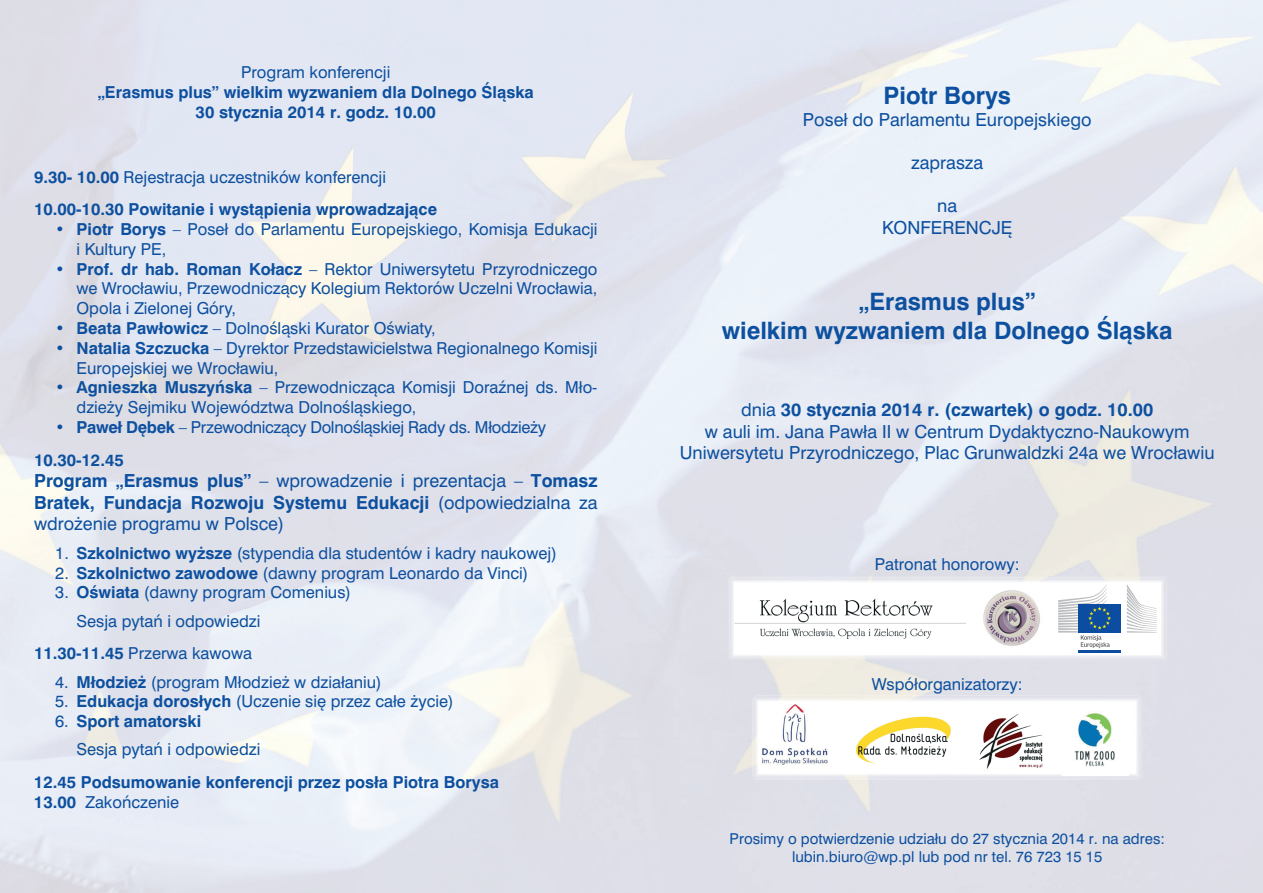
<style>
.page{position:relative;width:1263px;height:893px;background:#fff}
.page>*{position:absolute;margin:0;border:0;box-sizing:border-box;transform-origin:0 0}
.t1{font:700 24px/28.8px "Szwajcar EE";color:#0d509f;text-align:center}
.t2{font:18px/21.6px "Szwajcar EE";color:#0d509f;text-align:center}
.t3{font:16.5px/19.8px "Szwajcar EE";color:#0d509f}
.t4{font:700 16.5px/19.8px "Szwajcar EE";color:#0d509f}
.t5{font:16.5px/32.5px "Szwajcar EE";letter-spacing:-.02em;color:#0d509f}
.t6{font:15px/18px "Szwajcar EE";color:#0d509f;text-align:center}
.s1{font-weight:400}
.s2{font-weight:700}
</style>
<div class="page">
<img style="left:728px;top:576px;width:438px;height:84px">
<img style="left:734px;top:598px;width:231px;height:40px">
<div style="left:1078px;top:632px;width:43px;height:19px;background:#fff"></div>
<div style="left:1078px;top:604px;width:43px;height:29px;background:#0d4da1"></div>
<hr style="left:1078px;top:650px;width:43px;height:2px;background:#0d4da1">
<svg style="left:1127px;top:584px;width:29px;height:49px"></svg>
<svg style="left:1058px;top:584px;width:53px;height:64px"></svg>
<img style="left:981px;top:588px;width:61px;height:60px">
<img style="left:761px;top:705px;width:67px;height:60px">
<img style="left:844px;top:707px;width:115px;height:60px">
<img style="left:977px;top:711px;width:69px;height:60px">
<img style="left:1062px;top:708px;width:67px;height:68px">
<p class="t3" style="left:241px;top:62px;width:151px">Program konferencji</p>
<p class="t4" style="left:98px;top:82px;width:438px;text-align:center">„Erasmus plus” wielkim wyzwaniem dla Dolnego Śląska<br>30 stycznia 2014 r. godz. 10.00</p>
<p class="t4" style="left:34px;top:160px;width:405px;line-height:32.5px">9.30- 10.00 <span class="s1">Rejestracja uczestników konferencji<br></span>10.00-10.30 Powitanie i wystąpienia wprowadzające</p>
<p class="t3" style="left:77px;top:219px;width:522px;text-indent:-21px"><span class="s2">• Piotr Borys</span> – Poseł do Parlamentu Europejskiego, Komisja Edukacji i Kultury PE,</p>
<p class="t3" style="left:77px;top:259px;width:522px;text-align:justify;text-indent:-21px"><span class="s2">• Prof. dr hab. Roman Kołacz</span> – Rektor Uniwersytetu Przyrodniczego we Wrocławiu, Przewodniczący Kolegium Rektorów Uczelni Wrocławia, Opola i Zielonej Góry,</p>
<p class="t3" style="left:55px;top:318px;width:382px"><span class="s2">• Beata Pawłowicz</span> – Dolnośląski Kurator Oświaty,</p>
<p class="t3" style="left:77px;top:338px;width:522px;text-indent:-21px"><span class="s2">• Natalia Szczucka</span> – Dyrektor Przedstawicielstwa Regionalnego Komisji<br>Europejskiej we Wrocławiu,</p>
<p class="t3" style="left:77px;top:378px;width:522px;text-indent:-21px"><span class="s2">• Agnieszka Muszyńska</span> – Przewodnicząca Komisji Doraźnej ds. Mło&shy;dzieży Sejmiku Województwa Dolnośląskiego,</p>
<p class="t5" style="left:34px;top:411px;width:514px;text-indent:21px">• <span class="s2">Paweł Dębek</span> – Przewodniczący Dolnośląskiej Rady ds. Młodzieży<br><span class="s2">10.30-12.45</span></p>
<p class="t2" style="left:34px;top:470px;width:565px;text-align:justify"><span class="s2">Program „Erasmus plus”</span> – wprowadzenie i prezentacja – <span class="s2">Tomasz Bratek, Fundacja Rozwoju Systemu Edukacji</span> (odpowiedzialna za wdrożenie programu w Polsce)</p>
<p class="t3" style="left:55px;top:543px;width:503px">1. <span class="s2">Szkolnictwo wyższe</span> (stypendia dla studentów i kadry naukowej)</p>
<p class="t3" style="left:55px;top:563px;width:475px">2. <span class="s2">Szkolnictwo zawodowe</span> (dawny program Leonardo da Vinci)</p>
<p class="t3" style="left:77px;top:578px;width:276px;line-height:28.3px;text-indent:-21px">3. <span class="s2">Oświata</span> (dawny program Comenius)<br>Sesja pytań i odpowiedzi</p>
<p class="t3" style="left:34px;top:643px;width:220px"><span class="s2">11.30-11.45</span> Przerwa kawowa</p>
<p class="t3" style="left:55px;top:672px;width:328px">4. <span class="s2">Młodzież</span> (program Młodzież w działaniu)</p>
<p class="t3" style="left:55px;top:691px;width:400px">5. <span class="s2">Edukacja dorosłych</span> (Uczenie się przez całe życie)</p>
<p class="t3" style="left:77px;top:707px;width:185px;line-height:28.3px;text-indent:-21px">6. <span class="s2">Sport amatorski<br></span>Sesja pytań i odpowiedzi</p>
<p class="t4" style="left:34px;top:772px;width:466px">12.45 Podsumowanie konferencji przez posła Piotra Borysa<br>13.00 <span class="s1">Zakończenie</span></p>
<h1 class="t1" style="left:883px;top:81px;width:129px">Piotr Borys</h1>
<p class="t2" style="left:803px;top:109px;width:290px">Poseł do Parlamentu Europejskiego</p>
<p class="t2" style="left:911px;top:152px;width:74px">zaprasza</p>
<p class="t2" style="left:882px;top:195px;width:132px">na<br>KONFERENCJĘ</p>
<h1 class="t1" style="left:722px;top:287px;width:452px">„Erasmus plus”<br>wielkim wyzwaniem dla Dolnego Śląska</h1>
<p class="t2" style="left:680px;top:399px;width:536px">dnia <span class="s2">30 stycznia 2014 r. (czwartek) o godz. 10.00<br></span>w auli im. Jana Pawła II w Centrum Dydaktyczno-Naukowym<br>Uniwersytetu Przyrodniczego, Plac Grunwaldzki 24a we Wrocławiu</p>
<p class="t3" style="left:875px;top:554px;width:146px">Patronat honorowy:</p>
<p class="t3" style="left:872px;top:674px;width:152px">Współorganizatorzy:</p>
<p class="t6" style="left:729px;top:829px;width:437px">Prosimy o potwierdzenie udziału do 27 stycznia 2014 r. na adres: lubin.biuro@wp.pl lub pod nr tel. 76 723 15 15</p>
</div>
